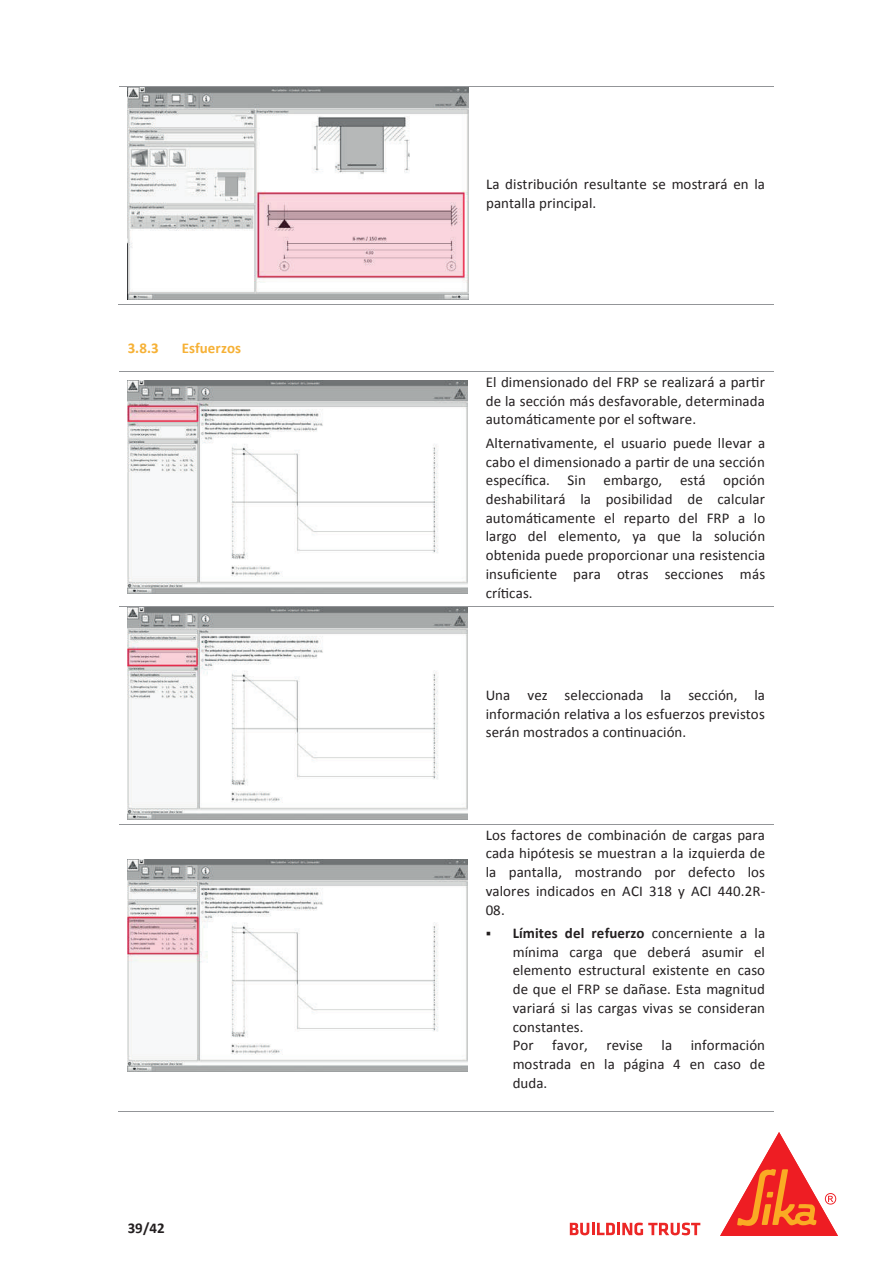
<style>
.page{position:relative;width:893px;height:1263px;background:#fff}
.page>*{position:absolute;margin:0;border:0;box-sizing:border-box;transform-origin:0 0}
.t1{font:15px/18.8px "Calibri";letter-spacing:.005em;color:#231f20;text-align:justify}
.t2{font:700 15px "Calibri";letter-spacing:.005em;color:#f6b136}
.t3{font:700 15px "Calibri";color:#231f20}
.s1{font-weight:700}
</style>
<div class="page">
<svg style="left:570px;top:1222px;width:130px;height:13px"></svg>
<svg style="left:720px;top:1132px;width:118px;height:104px"></svg>
<hr style="left:120px;top:86px;width:358px;height:1px;background:#939598">
<hr style="left:479px;top:86px;width:295px;height:1px;background:#939598">
<hr style="left:119px;top:304px;width:359px;height:1px;background:#939598">
<hr style="left:478px;top:304px;width:296px;height:1px;background:#939598">
<hr style="left:120px;top:371px;width:358px;height:1px;background:#939598">
<hr style="left:479px;top:371px;width:295px;height:1px;background:#939598">
<hr style="left:120px;top:606px;width:358px;height:1px;background:#939598">
<hr style="left:479px;top:606px;width:295px;height:1px;background:#939598">
<hr style="left:120px;top:824px;width:358px;height:1px;background:#939598">
<hr style="left:479px;top:824px;width:295px;height:1px;background:#939598">
<hr style="left:119px;top:1111px;width:359px;height:1px;background:#939598">
<hr style="left:477px;top:1111px;width:297px;height:1px;background:#939598">
<img style="left:128px;top:87px;width:340px;height:213px">
<img style="left:128px;top:381px;width:340px;height:212px">
<img style="left:128px;top:607px;width:340px;height:213px">
<img style="left:128px;top:859px;width:340px;height:213px">
<p class="t2" style="left:128px;top:338px;width:32px">3.8.3</p>
<p class="t2" style="left:182px;top:338px;width:61px">Esfuerzos</p>
<p class="t3" style="left:128px;top:1219px;width:39px">39/42</p>
<p class="t1" style="left:486px;top:175px;width:280px">La distribución resultante se mostrará en la pantalla principal.</p>
<p class="t1" style="left:486px;top:373px;width:281px">El dimensionado del FRP se realizará a partir de la sección más desfavorable, determinada automáticamente por el software.</p>
<p class="t1" style="left:486px;top:433px;width:281px">Alternativamente, el usuario puede llevar a cabo el dimensionado a partir de una sección específica. Sin embargo, está opción deshabilitará la posibilidad de calcular automáticamente el reparto del FRP a lo largo del elemento, ya que la solución obtenida puede proporcionar una resistencia insuficiente para otras secciones más críticas.</p>
<p class="t1" style="left:486px;top:685px;width:281px">Una vez seleccionada la sección, la información relativa a los esfuerzos previstos serán mostrados a continuación.</p>
<p class="t1" style="left:486px;top:825px;width:281px">Los factores de combinación de cargas para cada hipótesis se muestran a la izquierda de la pantalla, mostrando por defecto los valores indicados en ACI 318 y ACI 440.2R-08.</p>
<p class="t1" style="left:513px;top:923px;width:254px;text-align:left;text-indent:-27px">▪ <span class="s1">Límites del refuerzo</span> concerniente a la mínima carga que deberá asumir el elemento estructural existente en caso de que el FRP se dañase. Esta magnitud variará si las cargas vivas se consideran constantes.<br>Por favor, revise la información mostrada en la página 4 en caso de duda.</p>
</div>
